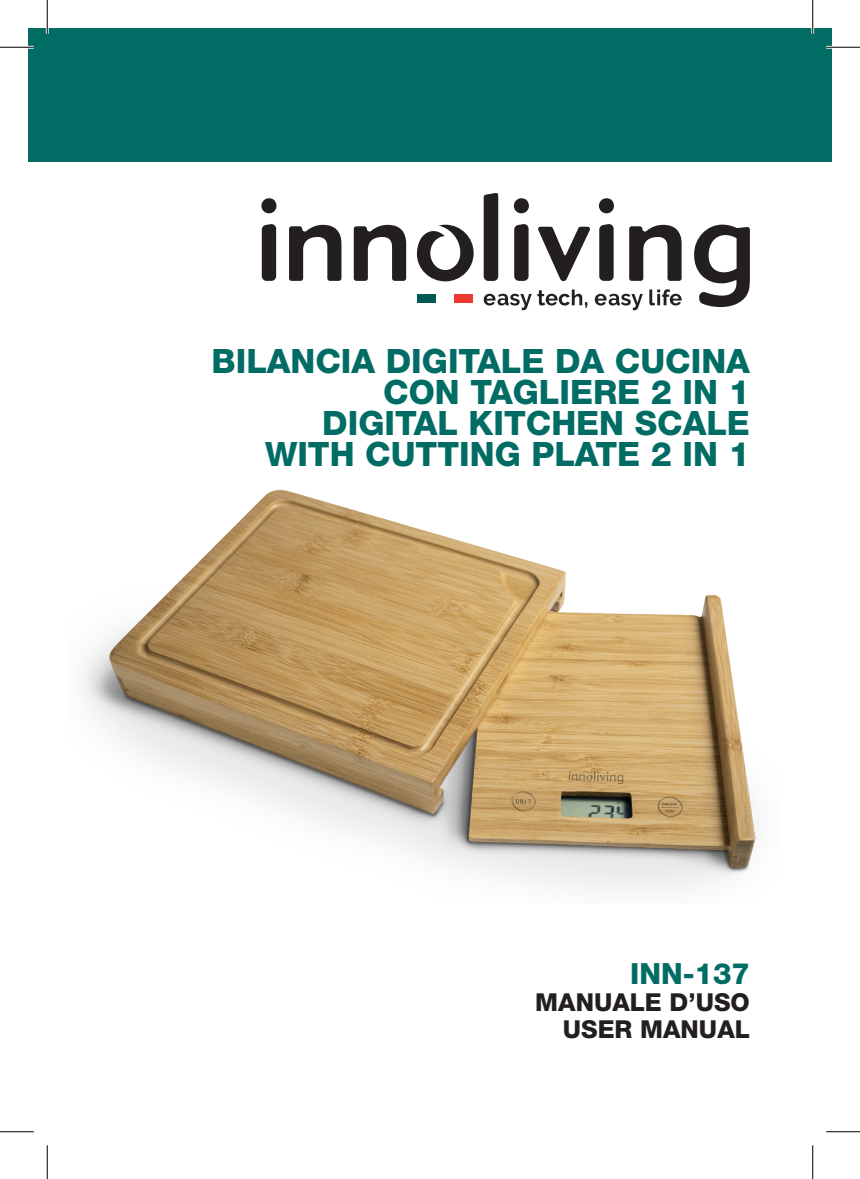
<style>
.page{position:relative;width:860px;height:1179px;background:#fff}
.page>*{position:absolute;margin:0;border:0;box-sizing:border-box;transform-origin:0 0}
.t1{font:800 33.52px/31.1px "Helvetica Neue LT Std";color:#006c64;text-align:right}
.t2{font:800 29.25px "Helvetica Neue LT Std";color:#006c64}
.t3{font:800 24.75px/27px "Helvetica Neue LT Std";color:#231f20;text-align:right}
</style>
<div class="page">
<div style="left:28px;top:28px;width:804px;height:134px;background:#006c64"></div>
<svg style="left:484px;top:289px;width:103px;height:21px"></svg>
<svg style="left:595px;top:294px;width:48px;height:16px"></svg>
<svg style="left:649px;top:289px;width:32px;height:16px"></svg>
<div style="left:455px;top:294px;width:18px;height:9px;background:#ee3b32"></div>
<div style="left:418px;top:294px;width:18px;height:9px;background:#005952"></div>
<svg style="left:599px;top:198px;width:15px;height:83px"></svg>
<svg style="left:514px;top:198px;width:15px;height:83px"></svg>
<svg style="left:261px;top:198px;width:16px;height:83px"></svg>
<svg style="left:289px;top:225px;width:52px;height:56px"></svg>
<svg style="left:354px;top:225px;width:52px;height:56px"></svg>
<svg style="left:629px;top:225px;width:53px;height:56px"></svg>
<svg style="left:484px;top:193px;width:14px;height:88px"></svg>
<svg style="left:538px;top:227px;width:52px;height:54px"></svg>
<svg style="left:694px;top:225px;width:56px;height:82px"></svg>
<svg style="left:416px;top:225px;width:58px;height:56px"></svg>
<img style="left:83px;top:489px;width:673px;height:401px">
<hr style="left:0;top:46px;width:34px;height:3px;background:#fff">
<hr style="left:826px;top:46px;width:34px;height:3px;background:#fff">
<hr style="left:46px;top:0;width:3px;height:34px;background:#fff">
<hr style="left:811px;top:0;width:3px;height:34px;background:#fff">
<hr style="left:0;top:47px;width:34px;height:1px;background:#000">
<hr style="left:826px;top:47px;width:34px;height:1px;background:#000">
<hr style="left:0;top:1131px;width:34px;height:1px;background:#000">
<hr style="left:826px;top:1131px;width:34px;height:1px;background:#000">
<hr style="left:47px;top:0;width:1px;height:34px;background:#000">
<hr style="left:47px;top:1145px;width:1px;height:34px;background:#000">
<hr style="left:812px;top:0;width:1px;height:34px;background:#000">
<hr style="left:812px;top:1145px;width:1px;height:34px;background:#000">
<p class="t1" style="left:212px;top:345px;width:540px">BILANCIA DIGITALE DA CUCINA<br>CON TAGLIERE 2 IN 1<br>DIGITAL KITCHEN SCALE<br>WITH CUTTING PLATE 2 IN 1</p>
<p class="t2" style="left:630px;top:956px;width:121px">INN-137</p>
<p class="t3" style="left:535px;top:989px;width:216px">MANUALE D’USO<br>USER MANUAL</p>
</div>
